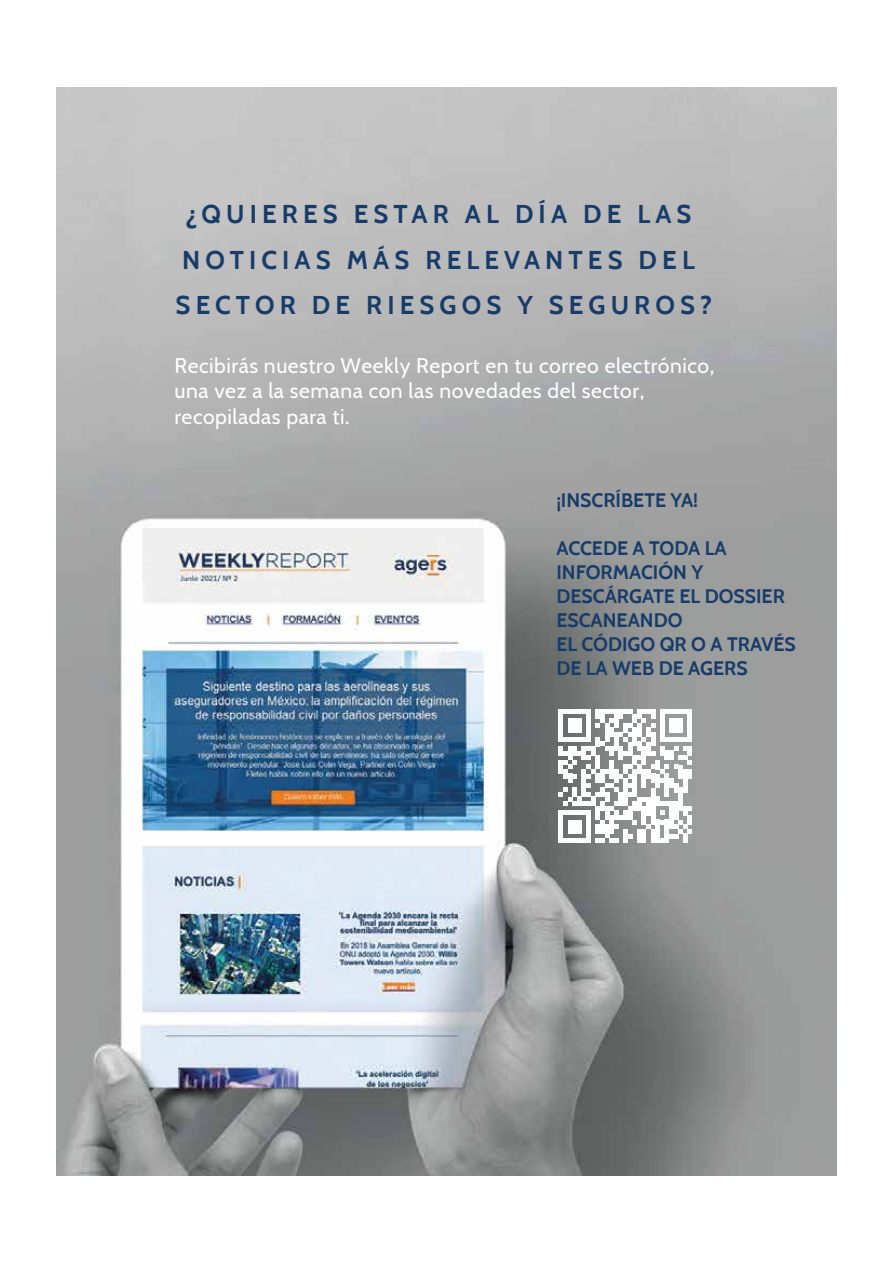
<style>
.page{position:relative;width:893px;height:1263px;background:#fff}
.page>*{position:absolute;margin:0;border:0;box-sizing:border-box;transform-origin:0 0}
.t1{font:700 25.65px/45.6px "Cabin";letter-spacing:.2em;color:#183c69;text-align:center}
.t2{font:21.15px/25.3px "Cabin";letter-spacing:.025em;color:#fff}
.t3{font:700 19.5px/24px "Cabin";color:#183c69}
</style>
<div class="page">
<img style="left:56px;top:87px;width:781px;height:1089px">
<svg style="left:559px;top:709px;width:133px;height:134px"></svg>
<p class="t1" style="left:176px;top:189px;width:538px">¿QUIERES ESTAR AL DÍA DE LAS<br>NOTICIAS MÁS RELEVANTES DEL<br>SECTOR DE RIESGOS Y SEGUROS?</p>
<p class="t2" style="left:174px;top:351px;width:541px">Recibirás nuestro Weekly Report en tu correo electrónico, una vez a la semana con las novedades del sector, recopiladas para ti.</p>
<p class="t3" style="left:556px;top:487px;width:143px">¡INSCRÍBETE YA!</p>
<p class="t3" style="left:556px;top:535px;width:241px">ACCEDE A TODA LA<br>INFORMACIÓN Y<br>DESCÁRGATE EL DOSSIER<br>ESCANEANDO<br>EL CÓDIGO QR O A TRAVÉS<br>DE LA WEB DE AGERS</p>
</div>
